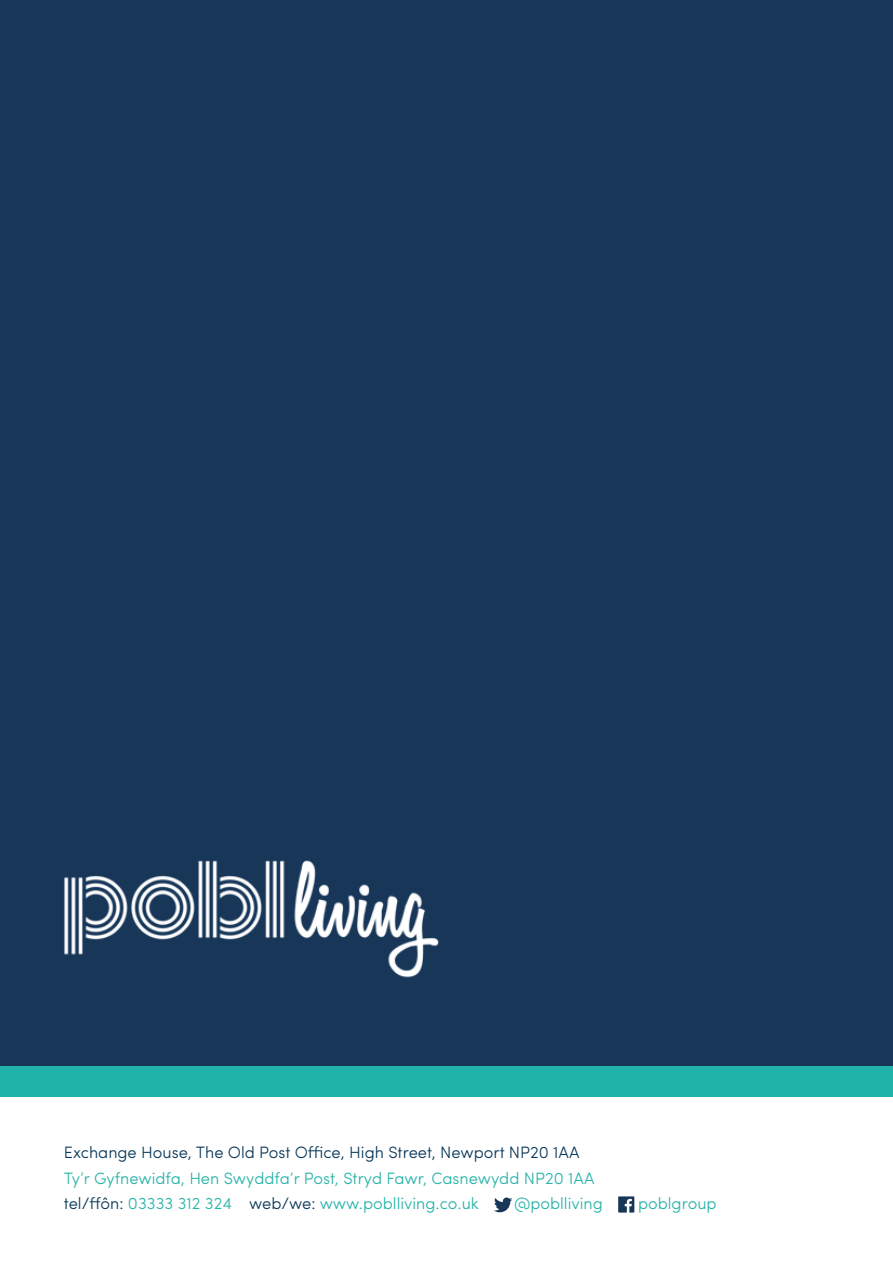
<style>
.page{position:relative;width:893px;height:1263px;background:#fff}
.page>*{position:absolute;margin:0;border:0;box-sizing:border-box;transform-origin:0 0}
.t1{font:30.15px/47.7px "Sofia Pro";letter-spacing:-.03em;color:#173658}
.t2{font:300 16.5px/25.5px "Sofia Pro";color:#29b4aa}
.t3{font:300 16.5px "Sofia Pro";color:#0b3a5a}
.s1{color:#0b3a5a}
</style>
<div class="page">
<div style="left:0;top:0;width:893px;height:1082px;background:#173658"></div>
<div style="left:0;top:1066px;width:893px;height:31px;background:#20b3aa"></div>
<svg style="left:494px;top:1197px;width:18px;height:15px"></svg>
<svg style="left:618px;top:1196px;width:16px;height:16px"></svg>
<img style="left:64px;top:860px;width:375px;height:118px">
<h1 class="t1" style="left:27px;top:1123px;width:286px">www.poblliving.co.uk<br>03333 312 324</h1>
<p class="t3" style="left:64px;top:1140px;width:517px">Exchange House, The Old Post Office, High Street, Newport NP20 1AA</p>
<p class="t2" style="left:64px;top:1164px;width:532px">Ty’r Gyfnewidfa, Hen Swyddfa’r Post, Stryd Fawr, Casnewydd NP20 1AA <span class="s1">tel/ffôn:</span> 03333 312 324 <span class="s1">web/we:</span> www.poblliving.co.uk</p>
<p class="t2" style="left:514px;top:1189px;width:90px">@poblliving</p>
<p class="t2" style="left:638px;top:1189px;width:80px">poblgroup</p>
</div>
